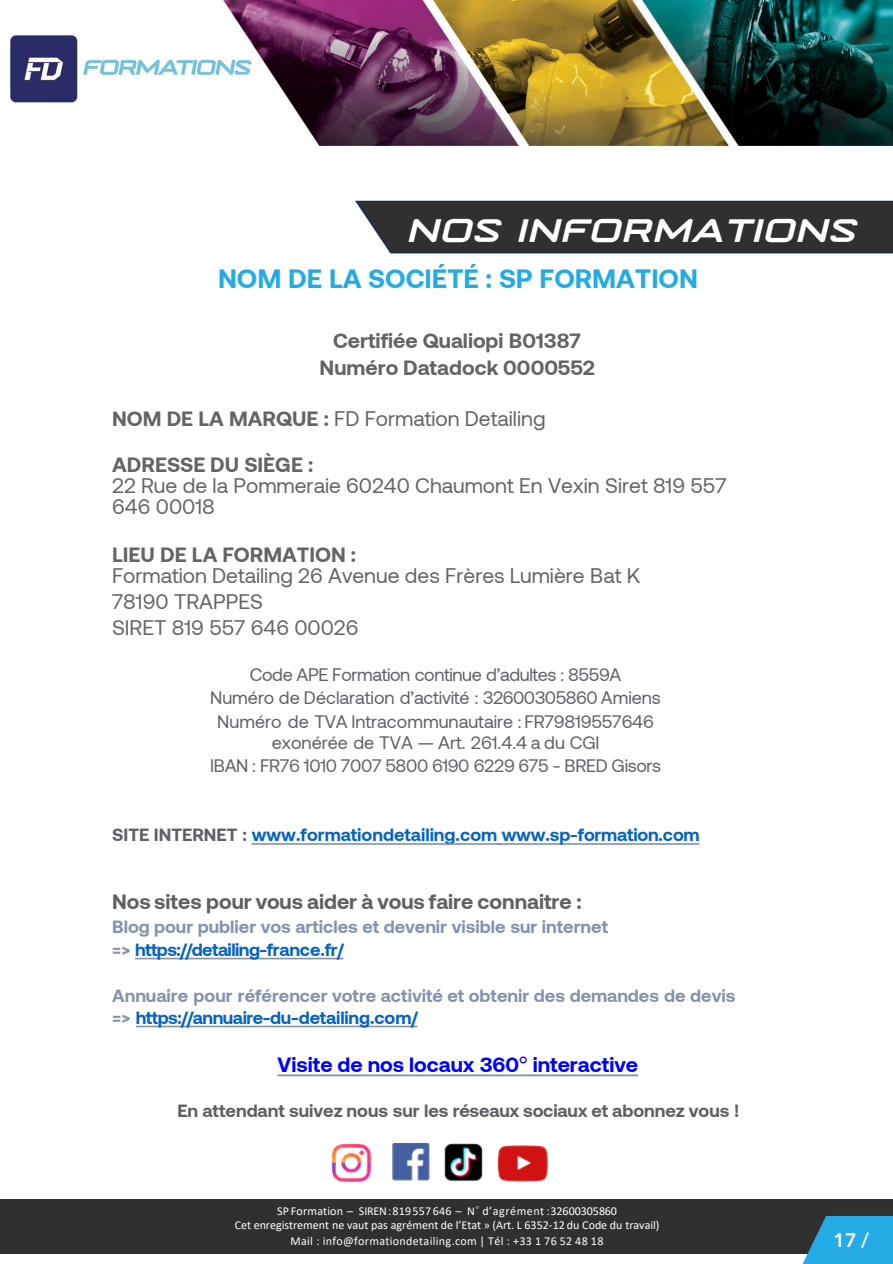
<style>
.page{position:relative;width:893px;height:1264px;background:#fff}
.page>*{position:absolute;margin:0;border:0;box-sizing:border-box;transform-origin:0 0}
.t1{font:italic 36px "Jupiter Mission";color:#fff}
.t2{font:700 27px "Aeonik";color:#24abe3}
.t3{font:21px/26px "Aeonik";color:#636466}
.t4{font:700 21px/26.7px "Aeonik";color:#636466;text-align:center}
.t5{font:700 21px "Aeonik";color:#5f6066}
.t6{font:700 21px "Aeonik";color:#00f}
.t7{font:800 19.5px "Avenir LT Std";color:#fff}
.t8{font:18px/23.1px "Aeonik";letter-spacing:-.015em;color:#5f6066;text-align:center}
.t9{font:700 18px/21.6px "Aeonik";color:#8492ac}
.t10{font:700 18px "Aeonik";letter-spacing:-.005em;color:#0563c1}
.t11{font:700 18px "Aeonik";color:#5f6066}
.t12{font:700 18px "Aeonik";letter-spacing:-.03em;color:#0563c1}
.t13{font:12px/14.2px "Calibri";letter-spacing:.005em;color:#fff;text-align:center}
.t14{font:12px "Calibri";letter-spacing:.025em;color:#fff}
.s1{font-weight:700}
.s2{color:#5f6066}
.s3{color:#8492ac}
.s4{color:#0563c1}
.s5{font-family:"Century Gothic"}
.s6{font-family:"Trebuchet MS"}
</style>
<div class="page">
<img style="left:10px;top:0;width:882px;height:147px">
<div style="left:0;top:1198px;width:892px;height:54px;background:#303030"></div>
<svg style="left:802px;top:1216px;width:90px;height:47px;background:#279bcb"></svg>
<div style="left:0;top:127px;width:221px;height:23px;background:#fff"></div>
<svg style="left:252px;top:843px;width:447px;height:1px"></svg>
<svg style="left:135px;top:957px;width:208px;height:2px"></svg>
<svg style="left:136px;top:1025px;width:281px;height:2px"></svg>
<svg style="left:277px;top:1074px;width:361px;height:1px"></svg>
<img style="left:392px;top:1143px;width:37px;height:37px">
<img style="left:444px;top:1143px;width:38px;height:36px">
<img style="left:332px;top:1143px;width:38px;height:37px">
<img style="left:497px;top:1145px;width:50px;height:35px">
<svg style="left:355px;top:200px;width:537px;height:54px;background:#3a3b3d"></svg>
<p class="t1" style="left:408px;top:204px;width:451px">NOS INFORMATIONS</p>
<h2 class="t2" style="left:218px;top:263px;width:481px">NOM DE LA SOCIÉTÉ : SP FORMATION</h2>
<p class="t4" style="left:319px;top:327px;width:277px">Certifiée Qualiopi B01387<br>Numéro Datadock 0000552</p>
<p class="t3" style="left:112px;top:405px;width:435px"><span class="s1">NOM DE LA MARQUE :</span> FD Formation Detailing</p>
<p class="t4" style="left:112px;top:451px;width:203px">ADRESSE DU SIÈGE :</p>
<p class="t3" style="left:112px;top:475px;width:616px;line-height:21px">22 Rue de la Pommeraie 60240 Chaumont En Vexin Siret 819 557<br>646 00018</p>
<p class="t4" style="left:112px;top:540px;width:245px">LIEU DE LA FORMATION :</p>
<p class="t3" style="left:112px;top:562px;width:529px">Formation Detailing 26 Avenue des Frères Lumière Bat K<br>78190 TRAPPES<br>SIRET 819 557 646 00026</p>
<p class="t8" style="left:210px;top:663px;width:452px">Code APE Formation continue d’adultes : 8559A<br>Numéro de Déclaration d’activité : 32600305860 Amiens</p>
<p class="t8" style="left:217px;top:710px;width:438px;line-height:21.6px">Numéro de TVA Intracommunautaire : FR79819557646 exonérée de TVA — Art. 261.4.4 a du CGI</p>
<p class="t8" style="left:210px;top:754px;width:452px">IBAN : FR76 1010 7007 5800 6190 6229 675 - BRED Gisors</p>
<p class="t10" style="left:112px;top:824px;width:589px"><span class="s2">SITE INTERNET :</span> www.formationdetailing.com www.sp-formation.com</p>
<p class="t5" style="left:112px;top:889px;width:471px">Nos sites pour vous aider à vous faire connaitre :</p>
<p class="t9" style="left:112px;top:915px;width:497px">Blog pour publier vos articles et devenir visible sur internet</p>
<p class="t12" style="left:112px;top:938px;width:233px"><span class="s3">=&gt;</span> https://detailing-france.fr/</p>
<p class="t9" style="left:112px;top:984px;width:624px">Annuaire pour référencer votre activité et obtenir des demandes de devis =&gt; <span class="s4">https://annuaire-du-detailing.com/</span></p>
<p class="t6" style="left:277px;top:1052px;width:362px">Visite de nos locaux 360<span class="s5">°</span> interactive</p>
<p class="t11" style="left:177px;top:1100px;width:563px">En attendant suivez nous sur les réseaux sociaux et abonnez vous !</p>
<p class="t13" style="left:235px;top:1203px;width:426px">SP Formation – SIREN: 819557646 – N<span class="s6">°</span> d’agrément : 32600305860<br>Cet enregistrement ne vaut pas agrément de l’Etat » (Art. L 6352-12 du Code du travail)</p>
<p class="t14" style="left:290px;top:1232px;width:314px">Mail : info@formationdetailing.com | Tél : +33 1 76 52 48 18</p>
<p class="t7" style="left:833px;top:1228px;width:37px">17 /</p>
</div>
